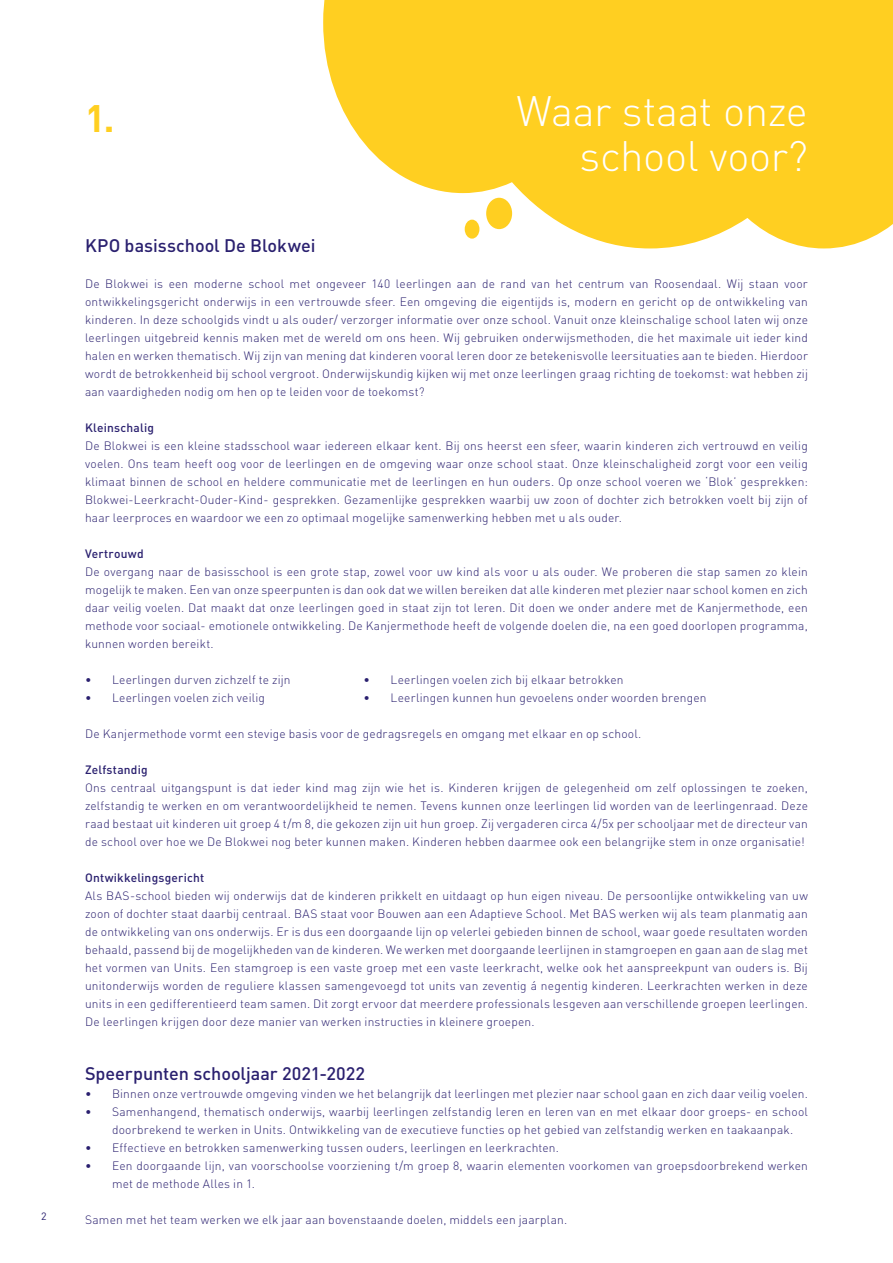
<style>
.page{position:relative;width:893px;height:1263px;background:#fff}
.page>*{position:absolute;margin:0;border:0;box-sizing:border-box;transform-origin:0 0}
.t1{font:300 42px/45px "DIN Pro";letter-spacing:-.01em;color:#fff;text-align:right}
.t2{font:37.5px "DIN Bold";color:#ffcf21}
.t3{font:500 18px "DIN Pro";color:#2a206f}
.t4{font:300 12px/18px "DIN Pro";letter-spacing:.015em;color:#2a206f;text-align:justify}
.t5{font:500 12px "DIN Pro";letter-spacing:.015em;color:#2a206f}
.t6{font:10.5px "DIN";color:#2a206f}
</style>
<div class="page">
<svg style="left:323px;top:0;width:570px;height:248px;background:#ffd540"></svg>
<div style="left:465px;top:220px;width:14px;height:19px;background:#ffcf21;border-radius:50%"></div>
<p class="t6" style="left:41px;top:1210px;width:7px">2</p>
<h2 class="t2" style="left:85px;top:94px;width:31px">1.</h2>
<h1 class="t1" style="left:516px;top:86px;width:293px">Waar staat onze school voor?</h1>
<h3 class="t3" style="left:85px;top:233px;width:232px">KPO basisschool De Blokwei</h3>
<p class="t4" style="left:85px;top:274px;width:724px">De Blokwei is een moderne school met ongeveer 140 leerlingen aan de rand van het centrum van Roosendaal. Wij staan voor ontwikkelingsgericht onderwijs in een vertrouwde sfeer. Een omgeving die eigentijds is, modern en gericht op de ontwikkeling van kinderen. In deze schoolgids vindt u als ouder/ verzorger informatie over onze school. Vanuit onze kleinschalige school laten wij onze leerlingen uitgebreid kennis maken met de wereld om ons heen. Wij gebruiken onderwijsmethoden, die het maximale uit ieder kind halen en werken thematisch. Wij zijn van mening dat kinderen vooral leren door ze betekenisvolle leersituaties aan te bieden. Hierdoor wordt de betrokkenheid bij school vergroot. Onderwijskundig kijken wij met onze leerlingen graag richting de toekomst: wat hebben zij aan vaardigheden nodig om hen op te leiden voor de toekomst?</p>
<p class="t5" style="left:85px;top:420px;width:70px">Kleinschalig</p>
<p class="t4" style="left:85px;top:436px;width:724px">De Blokwei is een kleine stadsschool waar iedereen elkaar kent. Bij ons heerst een sfeer, waarin kinderen zich vertrouwd en veilig voelen. Ons team heeft oog voor de leerlingen en de omgeving waar onze school staat. Onze kleinschaligheid zorgt voor een veilig klimaat binnen de school en heldere communicatie met de leerlingen en hun ouders. Op onze school voeren we ‘Blok’ gesprekken:<br>Blokwei-Leerkracht-Ouder-Kind- gesprekken. Gezamenlijke gesprekken waarbij uw zoon of dochter zich betrokken voelt bij zijn of haar leerproces en waardoor we een zo optimaal mogelijke samenwerking hebben met u als ouder.</p>
<p class="t5" style="left:85px;top:546px;width:60px">Vertrouwd</p>
<p class="t4" style="left:85px;top:562px;width:724px">De overgang naar de basisschool is een grote stap, zowel voor uw kind als voor u als ouder. We proberen die stap samen zo klein mogelijk te maken. Een van onze speerpunten is dan ook dat we willen bereiken dat alle kinderen met plezier naar school komen en zich daar veilig voelen. Dat maakt dat onze leerlingen goed in staat zijn tot leren. Dit doen we onder andere met de Kanjermethode, een methode voor sociaal- emotionele ontwikkeling. De Kanjermethode heeft de volgende doelen die, na een goed doorlopen programma, kunnen worden bereikt.</p>
<p class="t4" style="left:85px;top:670px;width:207px">• Leerlingen durven zichzelf te zijn</p>
<p class="t4" style="left:85px;top:688px;width:182px">• Leerlingen voelen zich veilig</p>
<p class="t4" style="left:85px;top:724px;width:558px">De Kanjermethode vormt een stevige basis voor de gedragsregels en omgang met elkaar en op school.</p>
<p class="t5" style="left:85px;top:762px;width:64px">Zelfstandig</p>
<p class="t4" style="left:85px;top:778px;width:724px">Ons centraal uitgangspunt is dat ieder kind mag zijn wie het is. Kinderen krijgen de gelegenheid om zelf oplossingen te zoeken, zelfstandig te werken en om verantwoordelijkheid te nemen. Tevens kunnen onze leerlingen lid worden van de leerlingenraad. Deze raad bestaat uit kinderen uit groep 4 t/m 8, die gekozen zijn uit hun groep. Zij vergaderen circa 4/5x per schooljaar met de directeur van de school over hoe we De Blokwei nog beter kunnen maken. Kinderen hebben daarmee ook een belangrijke stem in onze organisatie!</p>
<p class="t5" style="left:85px;top:870px;width:121px">Ontwikkelingsgericht</p>
<p class="t4" style="left:85px;top:886px;width:724px">Als BAS-school bieden wij onderwijs dat de kinderen prikkelt en uitdaagt op hun eigen niveau. De persoonlijke ontwikkeling van uw zoon of dochter staat daarbij centraal. BAS staat voor Bouwen aan een Adaptieve School. Met BAS werken wij als team planmatig aan de ontwikkeling van ons onderwijs. Er is dus een doorgaande lijn op velerlei gebieden binnen de school, waar goede resultaten worden behaald, passend bij de mogelijkheden van de kinderen. We werken met doorgaande leerlijnen in stamgroepen en gaan aan de slag met het vormen van Units. Een stamgroep is een vaste groep met een vaste leerkracht, welke ook het aanspreekpunt van ouders is. Bij unitonderwijs worden de reguliere klassen samengevoegd tot units van zeventig á negentig kinderen. Leerkrachten werken in deze units in een gedifferentieerd team samen. Dit zorgt ervoor dat meerdere professionals lesgeven aan verschillende groepen leerlingen.<br>De leerlingen krijgen door deze manier van werken instructies in kleinere groepen.</p>
<h3 class="t3" style="left:85px;top:1061px;width:282px">Speerpunten schooljaar 2021-2022</h3>
<p class="t4" style="left:85px;top:1084px;width:724px">• Binnen onze vertrouwde omgeving vinden we het belangrijk dat leerlingen met plezier naar school gaan en zich daar veilig voelen.</p>
<p class="t4" style="left:112px;top:1102px;width:697px;text-indent:-27px">• Samenhangend, thematisch onderwijs, waarbij leerlingen zelfstandig leren en leren van en met elkaar door groeps- en school doorbrekend te werken in Units. Ontwikkeling van de executieve functies op het gebied van zelfstandig werken en taakaanpak.</p>
<p class="t4" style="left:85px;top:1138px;width:475px">• Effectieve en betrokken samenwerking tussen ouders, leerlingen en leerkrachten.</p>
<p class="t4" style="left:112px;top:1156px;width:697px;text-indent:-27px">• Een doorgaande lijn, van voorschoolse voorziening t/m groep 8, waarin elementen voorkomen van groepsdoorbrekend werken met de methode Alles in 1.</p>
<p class="t4" style="left:85px;top:1210px;width:484px">Samen met het team werken we elk jaar aan bovenstaande doelen, middels een jaarplan.</p>
<p class="t4" style="left:364px;top:670px;width:262px">• Leerlingen voelen zich bij elkaar betrokken</p>
<p class="t4" style="left:364px;top:688px;width:344px">• Leerlingen kunnen hun gevoelens onder woorden brengen</p>
</div>
